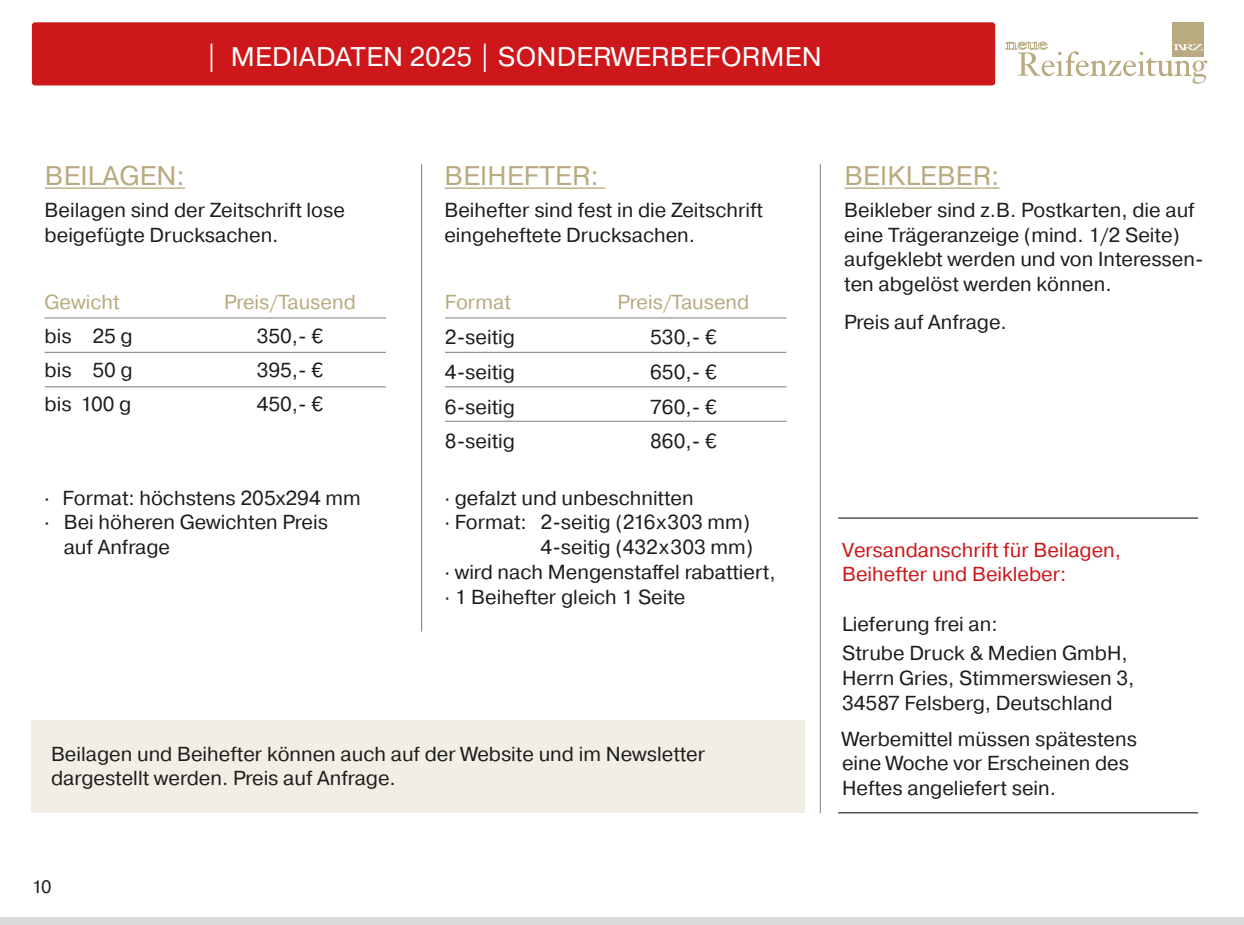
<style>
.page{position:relative;width:1244px;height:925px;background:#fff}
.page>*{position:absolute;margin:0;border:0;box-sizing:border-box;transform-origin:0 0}
.t1{font:27px "Pragmatica";letter-spacing:.01em;color:#fff}
.t2{font:27px "Pragmatica";letter-spacing:.01em;color:#b9aa7f}
.t3{font:20.25px/24.8px "Pragmatica";color:#1d1d1b}
.t4{font:20.25px/24.8px "Pragmatica";color:#cd171a}
.t5{font:20.25px "Pragmatica";color:#b9aa7f}
.t6{font:18px "Pragmatica";color:#1d1d1b}
</style>
<div class="page">
<div style="left:0;top:917px;width:1244px;height:8px;background:#dadada"></div>
<div style="left:1172px;top:22px;width:32px;height:34px;background:#b9aa7f"></div>
<svg style="left:1005px;top:41px;width:202px;height:43px"></svg>
<hr style="left:844px;top:187px;width:155px;height:2px;background:#b9aa7f">
<hr style="left:45px;top:187px;width:140px;height:2px;background:#b9aa7f">
<hr style="left:45px;top:317px;width:341px;height:1px;background:#938782">
<hr style="left:45px;top:352px;width:341px;height:1px;background:#938782">
<hr style="left:45px;top:386px;width:341px;height:1px;background:#938782">
<hr style="left:444px;top:187px;width:161px;height:2px;background:#b9aa7f">
<hr style="left:445px;top:317px;width:341px;height:1px;background:#938782">
<hr style="left:445px;top:352px;width:341px;height:1px;background:#938782">
<hr style="left:445px;top:386px;width:341px;height:1px;background:#938782">
<hr style="left:445px;top:421px;width:341px;height:1px;background:#938782">
<hr style="left:421px;top:164px;width:1px;height:467px;background:#938782">
<hr style="left:820px;top:164px;width:1px;height:649px;background:#938782">
<hr style="left:838px;top:517px;width:360px;height:2px;background:#1d1d1b">
<hr style="left:838px;top:812px;width:360px;height:1px;background:#1d1d1b">
<div style="left:32px;top:22px;width:963px;height:63px;background:#cd171a;border-radius:3px"></div>
<div style="left:32px;top:721px;width:773px;height:92px;background:#f1eee5"></div>
<h1 class="t1" style="left:205px;top:40px;width:618px">| MEDIADATEN 2025 | SONDERWERBEFORMEN</h1>
<h1 class="t2" style="left:45px;top:159px;width:142px">BEILAGEN:</h1>
<p class="t3" style="left:45px;top:198px;width:302px">Beilagen sind der Zeitschrift lose beigefügte Drucksachen.</p>
<p class="t5" style="left:45px;top:290px;width:76px">Gewicht</p>
<p class="t5" style="left:224px;top:290px;width:133px">Preis/Tausend</p>
<p class="t3" style="left:45px;top:324px;width:90px">bis 25 g</p>
<p class="t3" style="left:257px;top:324px;width:68px">350,- €</p>
<p class="t3" style="left:45px;top:358px;width:90px">bis 50 g</p>
<p class="t3" style="left:257px;top:358px;width:68px">395,- €</p>
<p class="t3" style="left:45px;top:392px;width:88px">bis 100 g</p>
<p class="t3" style="left:257px;top:392px;width:68px">450,- €</p>
<p class="t3" style="left:45px;top:486px;width:318px">· Format: höchstens 205x294 mm</p>
<p class="t3" style="left:45px;top:510px;width:285px">· Bei höheren Gewichten Preis</p>
<p class="t3" style="left:64px;top:535px;width:108px">auf Anfrage</p>
<h1 class="t2" style="left:444px;top:159px;width:156px">BEIHEFTER:</h1>
<p class="t3" style="left:444px;top:198px;width:320px">Beihefter sind fest in die Zeitschrift eingeheftete Druck sachen.</p>
<p class="t5" style="left:445px;top:290px;width:67px">Format</p>
<p class="t5" style="left:618px;top:290px;width:133px">Preis/Tausend</p>
<p class="t3" style="left:445px;top:325px;width:71px">2-seitig</p>
<p class="t3" style="left:650px;top:325px;width:68px">530,- €</p>
<p class="t3" style="left:445px;top:360px;width:71px">4-seitig</p>
<p class="t3" style="left:650px;top:360px;width:68px">650,- €</p>
<p class="t3" style="left:445px;top:395px;width:71px">6-seitig</p>
<p class="t3" style="left:650px;top:395px;width:68px">760,- €</p>
<p class="t3" style="left:445px;top:429px;width:71px">8-seitig</p>
<p class="t3" style="left:650px;top:429px;width:68px">860,- €</p>
<p class="t3" style="left:445px;top:486px;width:250px">· gefalzt und unbeschnitten</p>
<p class="t3" style="left:445px;top:510px;width:307px">· Format: 2-seitig (216x303 mm)</p>
<p class="t3" style="left:541px;top:535px;width:214px">4-seitig (432x303 mm)</p>
<p class="t3" style="left:445px;top:560px;width:332px">· wird nach Mengenstaffel rabattiert,</p>
<p class="t3" style="left:445px;top:585px;width:242px">· 1 Beihefter gleich 1 Seite</p>
<p class="t3" style="left:51px;top:742px;width:656px">Beilagen und Beihefter können auch auf der Website und im Newsletter dargestellt werden. Preis auf Anfrage.</p>
<p class="t6" style="left:32px;top:875px;width:21px">10</p>
<h1 class="t2" style="left:844px;top:159px;width:157px">BEIKLEBER:</h1>
<p class="t3" style="left:844px;top:198px;width:361px">Beikleber sind z.B. Postkarten, die auf eine Trägeranzeige (mind. 1/2 Seite) aufgeklebt werden und von Interessen&shy;ten abgelöst werden können.</p>
<p class="t3" style="left:844px;top:311px;width:164px">Preis auf Anfrage.</p>
<p class="t4" style="left:842px;top:538px;width:281px">Versandanschrift für Beilagen,<br>Beihefter und Beikleber:</p>
<p class="t3" style="left:842px;top:610px;width:287px;line-height:29.2px">Lieferung frei an:<br>Strube Druck &amp; Medien GmbH,</p>
<p class="t3" style="left:842px;top:666px;width:294px">Herrn Gries, Stimmerswiesen 3,<br>34587 Felsberg, Deutschland</p>
<p class="t3" style="left:842px;top:727px;width:296px">Werbemittel müssen spätestens eine Woche vor Erscheinen des<br>Heftes angeliefert sein.</p>
</div>
